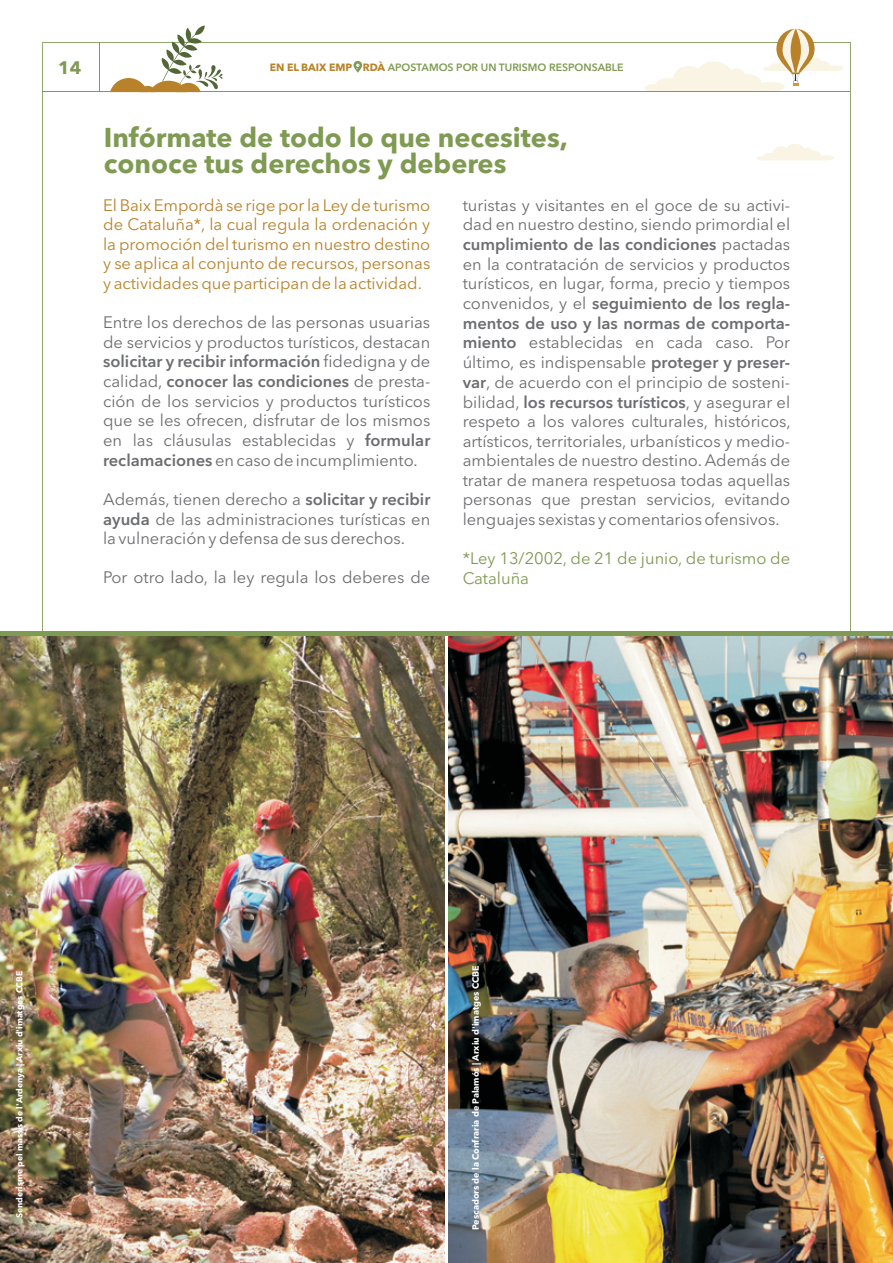
<style>
.page{position:relative;width:893px;height:1263px;background:#fff}
.page>*{position:absolute;margin:0;border:0;box-sizing:border-box;transform-origin:0 0}
.t1{font:700 27px/26.1px "Avenir Next LT Pro";color:#7f9a52}
.t2{font:700 18px "Avenir Next LT Pro";color:#7f9a52}
.t3{font:16.5px/19.6px "Avenir Next LT Pro";color:#6c6d70;text-align:justify}
.t4{font:16.5px/19.5px "Avenir Next LT Pro";color:#b78229;text-align:justify}
.t5{font:16.5px/19.5px "Avenir Next LT Pro";color:#7f9a52}
.t6{font:600 10.5px "Avenir Next LT Pro";color:#7f9a52}
.t7{font:700 9px "Avenir Next LT Pro";color:#fff}
.t8{font:700 8.55px "Avenir Next LT Pro";color:#fff}
.s1{font-weight:700;color:#b78229}
.s2{font-weight:600}
</style>
<div class="page">
<img style="left:0;top:636px;width:445px;height:627px">
<img style="left:448px;top:636px;width:445px;height:627px">
<svg style="left:756px;top:144px;width:78px;height:16px"></svg>
<hr style="left:43px;top:91px;width:807px;height:1px;background:#7f9a52">
<svg style="left:644px;top:29px;width:200px;height:62px"></svg>
<svg style="left:110px;top:26px;width:113px;height:66px"></svg>
<hr style="left:99px;top:43px;width:1px;height:49px;background:#7f9a52">
<div style="left:0;top:631px;width:893px;height:5px;background:#7f9a52"></div>
<svg style="left:353px;top:61px;width:9px;height:12px"></svg>
<svg style="left:356px;top:64px;width:3px;height:6px"></svg>
<p class="t2" style="left:58px;top:60px;width:25px">14</p>
<p class="t6" style="left:270px;top:63px;width:355px"><span class="s1">EN EL BAIX EMP RDÀ</span> APOSTAMOS POR UN TURISMO RESPONSABLE</p>
<h1 class="t1" style="left:104px;top:127px;width:466px">Infórmate de todo lo que necesites, conoce tus derechos y deberes</h1>
<p class="t4" style="left:103px;top:197px;width:329px">El Baix Empordà se rige por la Ley de turismo de Cataluña*, la cual regula la ordenación y la promoción del turismo en nuestro destino y se aplica al conjunto de recursos, personas y actividades que participan de la actividad.</p>
<p class="t3" style="left:103px;top:314px;width:329px">Entre los derechos de las personas usuarias de servicios y productos turísticos, destacan <span class="s2">solicitar y recibir información</span> fidedigna y de calidad, <span class="s2">conocer las condiciones</span> de presta&shy;ción de los servicios y productos turísticos que se les ofrecen, disfrutar de los mismos en las cláusulas establecidas y <span class="s2">formular reclamaciones</span> en caso de incumplimiento.</p>
<p class="t3" style="left:103px;top:491px;width:329px">Además, tienen derecho a <span class="s2">solicitar y recibir ayuda</span> de las administraciones turísticas en la vulneración y defensa de sus derechos.</p>
<p class="t3" style="left:103px;top:569px;width:329px">Por otro lado, la ley regula los deberes de</p>
<p class="t3" style="left:463px;top:197px;width:329px">turistas y visitantes en el goce de su activi&shy;dad en nuestro destino, siendo primordial el <span class="s2">cumplimiento de las condiciones</span> pactadas en la contratación de servicios y productos turísticos, en lugar, forma, precio y tiempos convenidos, y el <span class="s2">seguimiento de los regla&shy;mentos de uso y las normas de comporta&shy;miento</span> establecidas en cada caso. Por último, es indispensable <span class="s2">proteger y preser&shy;var</span>, de acuerdo con el principio de sosteni&shy;bilidad, <span class="s2">los recursos turísticos</span>, y asegurar el respeto a los valores culturales, históricos, artísticos, territoriales, urbanísticos y medio&shy;ambientales de nuestro destino. Además de tratar de manera respetuosa todas aquellas personas que prestan servicios, evitando lenguajes sexistas y comentarios ofensivos.</p>
<p class="t5" style="left:463px;top:550px;width:329px">*Ley 13/2002, de 21 de junio, de turismo de<br>Cataluña</p>
<p class="t8" style="left:16px;top:1218px;width:249px;rotate:-90deg">Senderisme pel massís de l'Ardenya | Arxiu d'imatges CCBE</p>
<p class="t7" style="left:472px;top:1230px;width:266px;rotate:-90deg">Pescadors de la Confraria de Palamós | Arxiu d'imatges CCBE</p>
</div>
